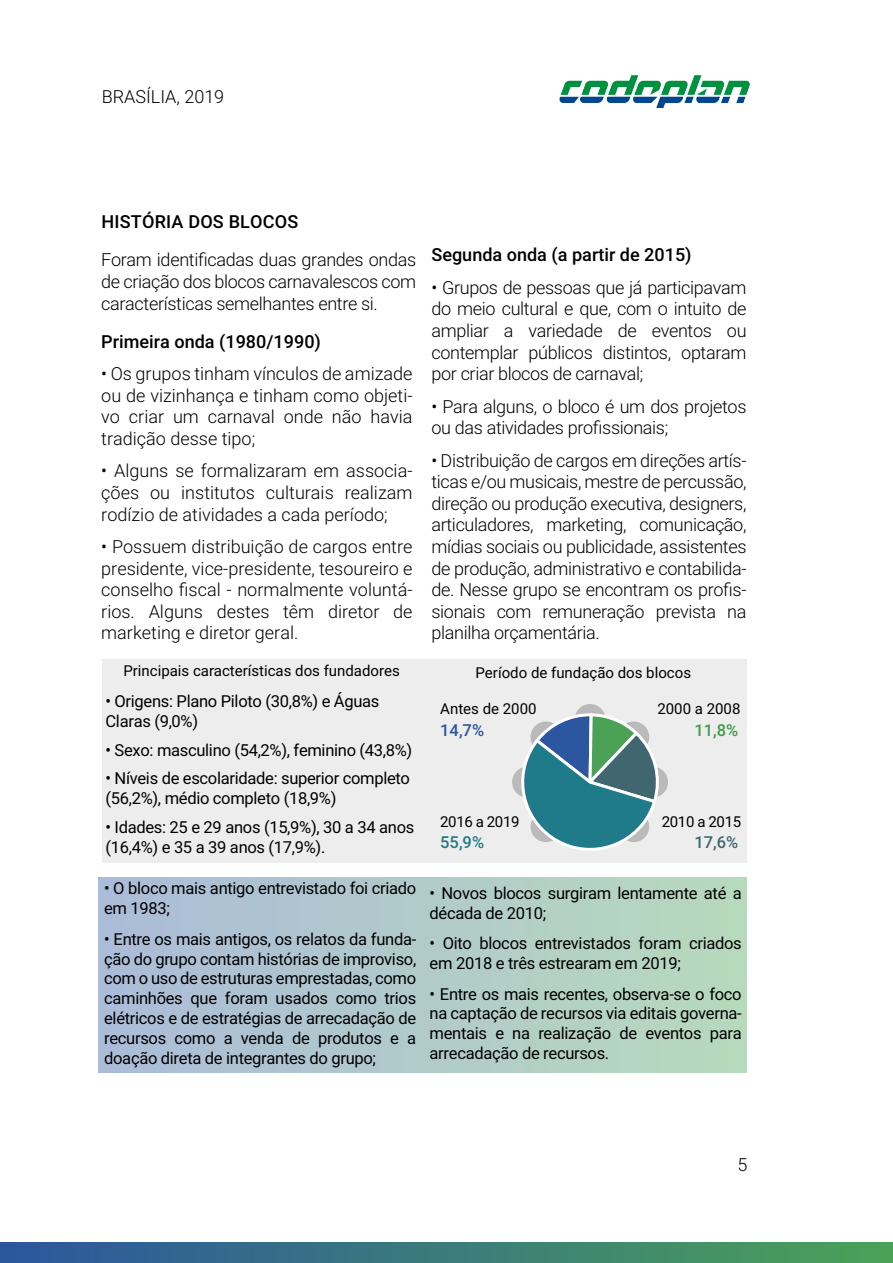
<style>
.page{position:relative;width:893px;height:1263px;background:#fff}
.page>*{position:absolute;margin:0;border:0;box-sizing:border-box;transform-origin:0 0}
.t1{font:300 18px/21.6px "Roboto";letter-spacing:-.02em;color:#000;text-align:justify}
.t2{font:500 18px "Roboto";color:#000}
.t3{font:300 18px "Roboto";color:#000}
.t4{font:16.5px/19.8px "Roboto";letter-spacing:-.02em;color:#000}
.t5{font:500 16.5px "Roboto";color:#2c569f}
.t6{font:500 16.5px "Roboto";color:#1f7a89}
.t7{font:500 16.5px "Roboto";color:#439b4b}
.t8{font:500 16.5px "Roboto";color:#406770}
.t9{font:15px "Roboto";color:#000}
.t10{font:15px "Roboto";letter-spacing:-.025em;color:#000}
</style>
<div class="page">
<img style="left:560px;top:76px;width:189px;height:31px">
<div style="left:0;top:1243px;width:892px;height:20px;background:linear-gradient(to right,#2c569f,#4ba157)"></div>
<div style="left:99px;top:878px;width:647px;height:194px;background:linear-gradient(to right,#abbcd8,#b7d9bc)"></div>
<div style="left:102px;top:659px;width:645px;height:204px;background:#ededed"></div>
<div style="left:574px;top:704px;width:31px;height:31px;background:#bababa;border-radius:50%"></div>
<div style="left:637px;top:767px;width:31px;height:31px;background:#bababa;border-radius:50%"></div>
<div style="left:512px;top:767px;width:31px;height:31px;background:#bababa;border-radius:50%"></div>
<svg style="left:515px;top:712px;width:146px;height:139px"></svg>
<p class="t3" style="left:102px;top:84px;width:124px">BRASÍLIA, 2019</p>
<p class="t2" style="left:102px;top:209px;width:198px">HISTÓRIA DOS BLOCOS</p>
<p class="t1" style="left:101px;top:248px;width:316px">Foram identificadas duas grandes ondas de criação dos blocos carnavalescos com características semelhantes entre si.</p>
<p class="t2" style="left:101px;top:329px;width:221px">Primeira onda (1980/1990)</p>
<p class="t1" style="left:101px;top:362px;width:313px">• Os grupos tinham vínculos de amizade ou de vizinhança e tinham como objeti&shy;vo criar um carnaval onde não havia tradição desse tipo;</p>
<p class="t1" style="left:101px;top:460px;width:313px">• Alguns se formalizaram em associa&shy;ções ou institutos culturais realizam rodízio de atividades a cada período;</p>
<p class="t1" style="left:101px;top:535px;width:313px">• Possuem distribuição de cargos entre presidente, vice-presidente, tesoureiro e conselho fiscal - normalmente voluntá&shy;rios. Alguns destes têm diretor de marketing e diretor geral.</p>
<p class="t9" style="left:123px;top:660px;width:278px">Principais características dos fundadores</p>
<p class="t4" style="left:105px;top:691px;width:275px">• Origens: Plano Piloto (30,8%) e Águas<br>Claras (9,0%)</p>
<p class="t4" style="left:105px;top:739px;width:308px">• Sexo: masculino (54,2%), feminino (43,8%)</p>
<p class="t4" style="left:105px;top:768px;width:306px">• Níveis de escolaridade: superior completo (56,2%), médio completo (18,9%)</p>
<p class="t4" style="left:105px;top:817px;width:310px">• Idades: 25 e 29 anos (15,9%), 30 a 34 anos (16,4%) e 35 a 39 anos (17,9%).</p>
<p class="t4" style="left:104px;top:878px;width:313px">• O bloco mais antigo entrevistado foi criado em 1983;</p>
<p class="t4" style="left:104px;top:928px;width:313px;text-align:justify">• Entre os mais antigos, os relatos da funda&shy;ção do grupo contam histórias de improviso, com o uso de estruturas emprestadas, como caminhões que foram usados como trios elétricos e de estratégias de arrecadação de recursos como a venda de produtos e a doação direta de integrantes do grupo;</p>
<p class="t2" style="left:431px;top:242px;width:261px">Segunda onda (a partir de 2015)</p>
<p class="t1" style="left:431px;top:276px;width:316px">• Grupos de pessoas que já participavam do meio cultural e que, com o intuito de ampliar a variedade de eventos ou contemplar públicos distintos, optaram por criar blocos de carnaval;</p>
<p class="t1" style="left:431px;top:395px;width:316px">• Para alguns, o bloco é um dos projetos ou das atividades profissionais;</p>
<p class="t1" style="left:431px;top:449px;width:316px">• Distribuição de cargos em direções artís&shy;ticas e/ou musicais, mestre de percussão, direção ou produção executiva, designers, articuladores, marketing, comunicação, mídias sociais ou publicidade, assistentes de produção, administrativo e contabilida&shy;de. Nesse grupo se encontram os profis&shy;sionais com remuneração prevista na planilha orçamentária.</p>
<p class="t9" style="left:475px;top:662px;width:217px">Período de fundação dos blocos</p>
<p class="t9" style="left:440px;top:698px;width:98px">Antes de 2000</p>
<p class="t5" style="left:440px;top:719px;width:45px">14,7%</p>
<p class="t9" style="left:657px;top:698px;width:85px">2000 a 2008</p>
<p class="t7" style="left:694px;top:719px;width:45px">11,8%</p>
<p class="t10" style="left:440px;top:811px;width:81px">2016 a 2019</p>
<p class="t10" style="left:662px;top:811px;width:81px">2010 a 2015</p>
<p class="t6" style="left:440px;top:831px;width:45px">55,9%</p>
<p class="t8" style="left:694px;top:831px;width:45px">17,6%</p>
<p class="t4" style="left:429px;top:882px;width:313px">• Novos blocos surgiram lentamente até a década de 2010;</p>
<p class="t4" style="left:429px;top:933px;width:313px">• Oito blocos entrevistados foram criados em 2018 e três estrearam em 2019;</p>
<p class="t4" style="left:429px;top:983px;width:313px;text-align:justify">• Entre os mais recentes, observa-se o foco na captação de recursos via editais governa&shy;mentais e na realização de eventos para arrecadação de recursos.</p>
<p class="t1" style="left:737px;top:1154px;width:11px">5</p>
</div>
